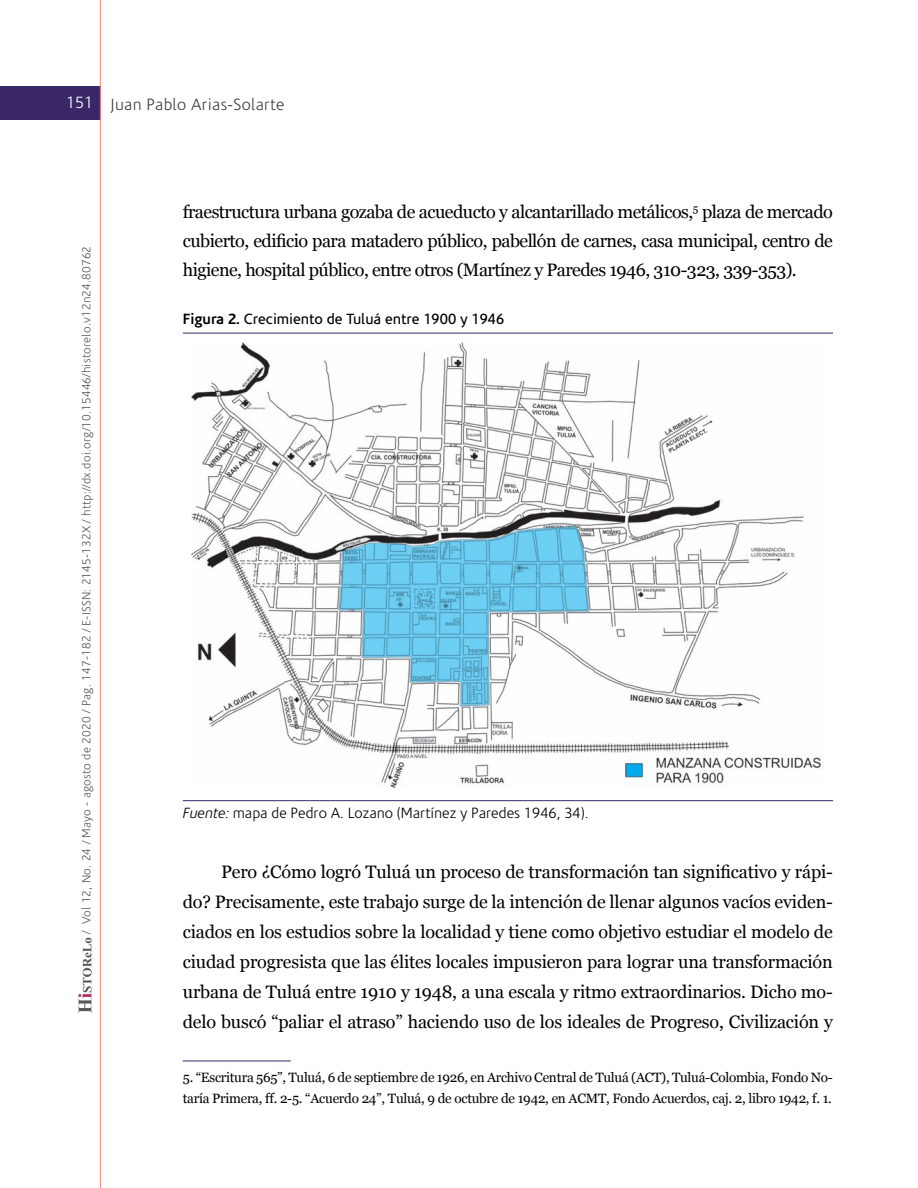
<style>
.page{position:relative;width:918px;height:1188px;background:#fff}
.page>*{position:absolute;margin:0;border:0;box-sizing:border-box;transform-origin:0 0}
.t1{font:18px/30px "Georgia";letter-spacing:-.02em;color:#000;text-align:justify}
.t2{font:300 16.5px "Corisande";letter-spacing:.02em;color:#3c3c3b}
.t3{font:300 15px "Corisande";color:#000}
.t4{font:15px "Corisande";color:#000}
.t5{font:13.5px/21px "Georgia";letter-spacing:-.02em;color:#000}
.t6{font:300 12px "Corisande";letter-spacing:.02em;color:#575756}
.s1{color:#fff}
.s2{font-weight:700}
.s3{font-style:italic}
</style>
<div class="page">
<div style="left:0;top:86px;width:100px;height:33px;background:#392768"></div>
<hr style="left:100px;top:0;width:1px;height:1188px;background:#f0847a">
<img style="left:78px;top:937px;width:14px;height:76px">
<hr style="left:183px;top:333px;width:650px;height:1px;background:#392768">
<hr style="left:183px;top:800px;width:650px;height:1px;background:#392768">
<img style="left:191px;top:343px;width:630px;height:445px">
<hr style="left:183px;top:1061px;width:108px;height:1px;background:#392768">
<p class="t2" style="left:66px;top:96px;width:220px"><span class="s1">151</span> Juan Pablo Arias-Solarte</p>
<p class="t6" style="left:80px;top:934px;width:689px;rotate:-90deg">/ Vol 12, No. 24 / Mayo - agosto de 2020 / Pag. 147-182 / E-ISSN: 2145-132X / http://dx.doi.org/10.15446/historelo.v12n24.80762</p>
<p class="t1" style="left:183px;top:196px;width:652px;line-height:29.2px">fraestructura urbana gozaba de acueducto y alcantarillado metálicos,<sup>5</sup> plaza de mercado cubierto, edificio para matadero público, pabellón de carnes, casa municipal, centro de higiene, hospital público, entre otros (Martínez y Paredes 1946, 310-323, 339-353).</p>
<p class="t4" style="left:183px;top:311px;width:323px"><span class="s2">Figura 2.</span> Crecimiento de Tuluá entre 1900 y 1946</p>
<p class="t3" style="left:183px;top:805px;width:407px"><span class="s3">Fuente:</span> mapa de Pedro A. Lozano (Martínez y Paredes 1946, 34).</p>
<p class="t1" style="left:183px;top:856px;width:652px;text-indent:38px">Pero ¿Cómo logró Tuluá un proceso de transformación tan significativo y rápi&shy;do? Precisamente, este trabajo surge de la intención de llenar algunos vacíos eviden&shy;ciados en los estudios sobre la localidad y tiene como objetivo estudiar el modelo de ciudad progresista que las élites locales impusieron para lograr una transformación urbana de Tuluá entre 1910 y 1948, a una escala y ritmo extraordinarios. Dicho mo&shy;delo buscó “paliar el atraso” haciendo uso de los ideales de Progreso, Civilización y</p>
<p class="t5" style="left:183px;top:1066px;width:652px">5. “Escritura 565”, Tuluá, 6 de septiembre de 1926, en Archivo Central de Tuluá (ACT), Tuluá-Colombia, Fondo No&shy;taría Primera, ff. 2-5. “Acuerdo 24”, Tuluá, 9 de octubre de 1942, en ACMT, Fondo Acuerdos, caj. 2, libro 1942, f. 1.</p>
</div>
